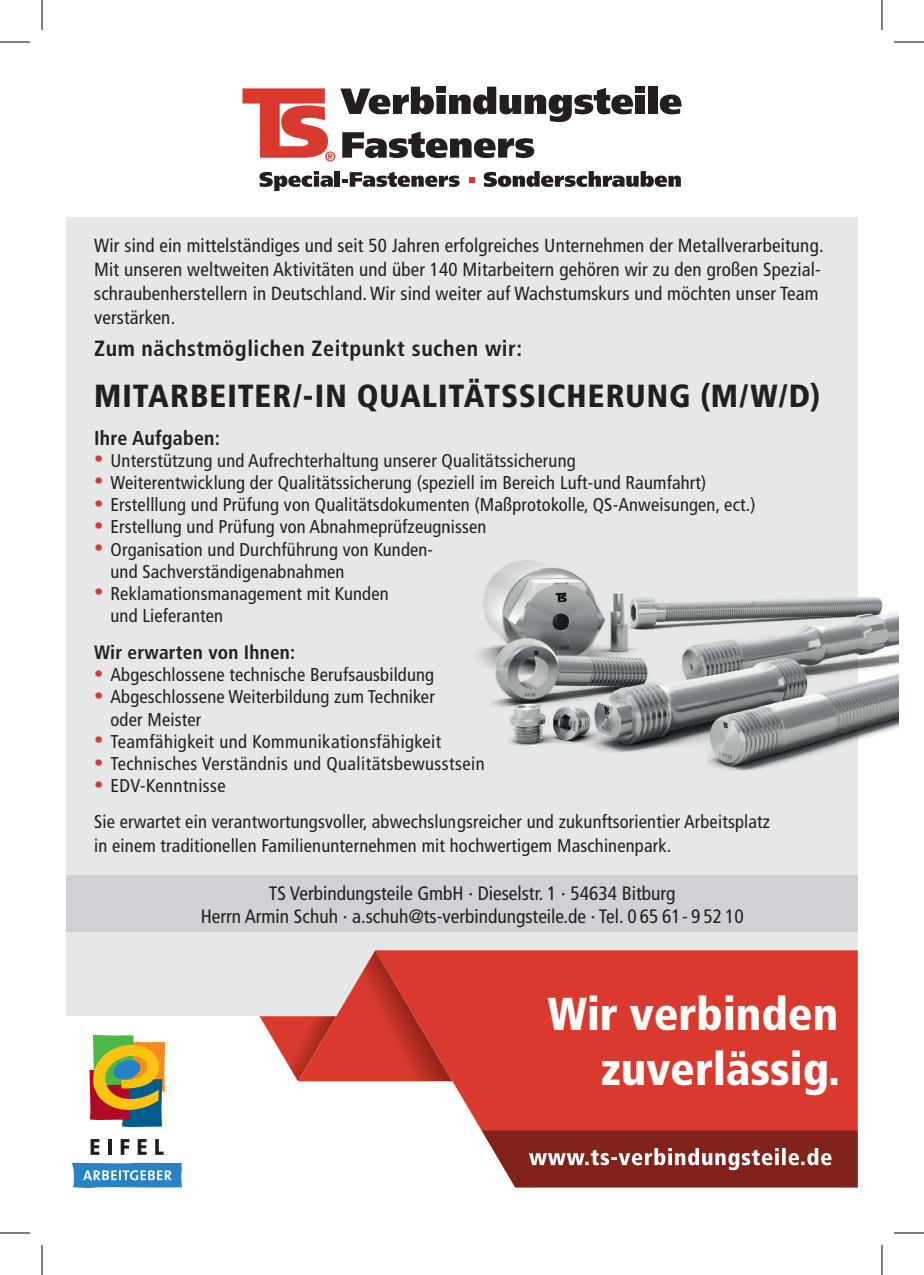
<style>
.page{position:relative;width:924px;height:1275px;background:#fff}
.page>*{position:absolute;margin:0;border:0;box-sizing:border-box;transform-origin:0 0}
.t1{font:900 condensed 46px/55.4px "Frutiger LT Std";color:#fff;text-align:right}
.t2{font:900 condensed 32px "Frutiger LT Std";letter-spacing:.03em;color:#231f20}
.t3{font:700 condensed 22px "Frutiger LT Std";letter-spacing:.025em;color:#231f20}
.t4{font:700 condensed 20px "Frutiger LT Std";letter-spacing:.01em;color:#231f20}
.t5{font:condensed 19.4px/23.2px "Frutiger LT Std";color:#231f20;text-align:center}
.t6{font:700 condensed 19.4px "Frutiger LT Std";letter-spacing:.01em;color:#231f20}
.t7{font:condensed 19px/24px "Frutiger LT Std";letter-spacing:.01em;color:#231f20}
.t8{font:condensed 18.4px/22.2px "Frutiger LT Std";letter-spacing:.01em;color:#231f20}
.s1{color:#da3a2d}
</style>
<div class="page">
<div style="left:66px;top:218px;width:791px;height:797px;background:#e6e7e9"></div>
<div style="left:635px;top:87px;width:9px;height:6px;background:#231f20"></div>
<div style="left:635px;top:95px;width:9px;height:19px;background:#231f20"></div>
<div style="left:648px;top:87px;width:9px;height:27px;background:#231f20"></div>
<svg style="left:659px;top:95px;width:22px;height:19px"></svg>
<svg style="left:259px;top:171px;width:74px;height:20px"></svg>
<div style="left:334px;top:171px;width:6px;height:16px;background:#231f20"></div>
<svg style="left:342px;top:172px;width:117px;height:15px"></svg>
<svg style="left:483px;top:171px;width:197px;height:16px"></svg>
<svg style="left:469px;top:178px;width:5px;height:5px"></svg>
<svg style="left:242px;top:87px;width:390px;height:75px"></svg>
<svg style="left:90px;top:1139px;width:9px;height:15px"></svg>
<hr style="left:108px;top:1139px;width:4px;height:15px;background:#231f20">
<svg style="left:121px;top:1139px;width:8px;height:15px"></svg>
<svg style="left:138px;top:1139px;width:8px;height:15px"></svg>
<svg style="left:155px;top:1139px;width:8px;height:15px"></svg>
<svg style="left:89px;top:1035px;width:77px;height:92px;background:#a69758"></svg>
<svg style="left:72px;top:1162px;width:110px;height:26px;background:#569ed1"></svg>
<svg style="left:259px;top:951px;width:116px;height:130px"></svg>
<svg style="left:375px;top:950px;width:482px;height:180px;background:#da4437"></svg>
<svg style="left:481px;top:1130px;width:376px;height:57px;background:#94413b"></svg>
<div style="left:66px;top:875px;width:791px;height:57px;background:#cfd1d4"></div>
<img style="left:477px;top:523px;width:421px;height:319px">
<hr style="left:0;top:42px;width:30px;height:1px;background:#000">
<hr style="left:893px;top:42px;width:30px;height:1px;background:#000">
<hr style="left:0;top:1232px;width:30px;height:1px;background:#000">
<hr style="left:893px;top:1232px;width:30px;height:1px;background:#000">
<hr style="left:42px;top:0;width:1px;height:30px;background:#000">
<hr style="left:42px;top:1245px;width:1px;height:30px;background:#000">
<hr style="left:881px;top:0;width:1px;height:30px;background:#000">
<hr style="left:881px;top:1245px;width:1px;height:30px;background:#000">
<p class="t7" style="left:94px;top:234px;width:730px">Wir sind ein mittelständiges und seit 50 Jahren erfolgreiches Unternehmen der Metallverarbeitung.<br>Mit unseren weltweiten Aktivitäten und über 140 Mitarbeitern gehören wir zu den großen Spezial&shy;schraubenherstellern in Deutschland. Wir sind weiter auf Wachstumskurs und möchten unser Team verstärken.</p>
<p class="t3" style="left:94px;top:336px;width:429px">Zum nächstmöglichen Zeitpunkt suchen wir:</p>
<h2 class="t2" style="left:94px;top:377px;width:727px">MITARBEITER/-IN QUALITÄTSSICHERUNG (M/W/D)</h2>
<p class="t4" style="left:94px;top:426px;width:127px">Ihre Aufgaben:</p>
<p class="t8" style="left:94px;top:449px;width:483px"><span class="s1">•</span> Unterstützung und Aufrechterhaltung unserer Qualitätssicherung</p>
<p class="t8" style="left:94px;top:471px;width:613px"><span class="s1">•</span> Weiterentwicklung der Qualitätssicherung (speziell im Bereich Luft-und Raumfahrt)</p>
<p class="t8" style="left:94px;top:494px;width:662px"><span class="s1">•</span> Erstelllung und Prüfung von Qualitätsdokumenten (Maßprotokolle, QS-Anweisungen, ect.)</p>
<p class="t8" style="left:94px;top:516px;width:393px"><span class="s1">•</span> Erstellung und Prüfung von Abnahmeprüfzeugnissen</p>
<p class="t8" style="left:110px;top:538px;width:324px;text-indent:-16px"><span class="s1">•</span> Organisation und Durchführung von Kunden&shy;und Sachverständigenabnahmen</p>
<p class="t8" style="left:110px;top:582px;width:279px;text-indent:-16px"><span class="s1">•</span> Reklamationsmanagement mit Kunden und Lieferanten</p>
<p class="t6" style="left:94px;top:641px;width:202px">Wir erwarten von Ihnen:</p>
<p class="t8" style="left:94px;top:664px;width:341px"><span class="s1">•</span> Abgeschlossene technische Berufsausbildung</p>
<p class="t8" style="left:110px;top:686px;width:326px;text-indent:-16px"><span class="s1">•</span> Abgeschlossene Weiterbildung zum Techniker oder Meister</p>
<p class="t8" style="left:94px;top:730px;width:348px"><span class="s1">•</span> Teamfähigkeit und Kommunikationsfähigkeit</p>
<p class="t8" style="left:94px;top:752px;width:392px"><span class="s1">•</span> Technisches Verständnis und Qualitätsbewusstsein</p>
<p class="t8" style="left:94px;top:768px;width:677px;line-height:36px"><span class="s1">•</span> EDV-Kenntnisse<br>Sie erwartet ein verantwortungsvoller, abwechslungsreicher und zukunftsorientier Arbeitsplatz</p>
<p class="t8" style="left:94px;top:835px;width:578px">in einem traditionellen Familienunternehmen mit hochwertigem Maschinenpark.</p>
<p class="t5" style="left:200px;top:882px;width:544px">TS Verbindungsteile GmbH · Dieselstr. 1 · 54634 Bitburg<br>Herrn Armin Schuh · a.schuh@ts-verbindungsteile.de · Tel. 0 65 61 - 9 52 10</p>
<h1 class="t1" style="left:547px;top:986px;width:294px">Wir verbinden zuverlässig.</h1>
</div>
